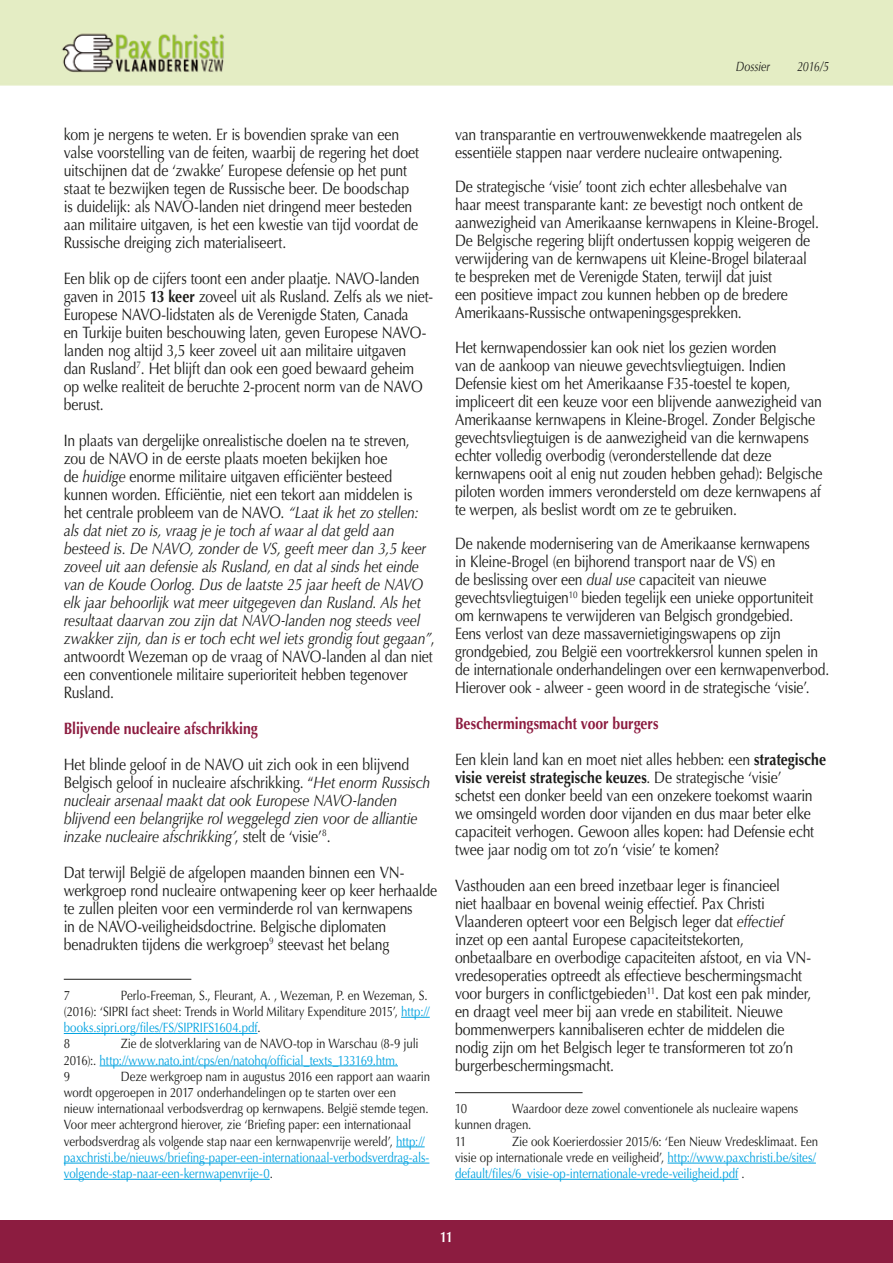
<style>
.page{position:relative;width:893px;height:1263px;background:#fff}
.page>*{position:absolute;margin:0;border:0;box-sizing:border-box;transform-origin:0 0}
.t1{font:16.5px/18px "Optima LT Std";letter-spacing:-.015em;color:#1d1d1b;scale:.85 1}
.t2{font:italic 16.5px/18px "Optima LT Std";letter-spacing:-.015em;color:#1d1d1b;scale:.85 1}
.t3{font:16.5px/18px "Optima LT Std";letter-spacing:-.015em;color:#1d1d1b;scale:.84 1}
.t4{font:700 16.5px "Optima LT Std";letter-spacing:-.005em;color:#8c1c40;scale:.85 1}
.t5{font:700 15px "Optima LT Std";color:#fff;scale:.8 1}
.t6{font:13.5px/16.2px "Optima LT Std";letter-spacing:-.005em;color:#1d1d1b;scale:.85 1}
.t7{font:13.5px/16.2px "Optima LT Std";letter-spacing:-.01em;color:#00a2e0;scale:.85 1}
.t8{font:italic 13.5px "Optima LT Std";letter-spacing:-.015em;color:#1d1d1b;scale:.8 1}
.s1{font-weight:700}
.s2{font-style:normal}
.s3{color:#00a2e0}
.s4{color:#1d1d1b}
.s5{font-style:italic}
.s6{font-weight:700;color:#8c1c40}
</style>
<div class="page">
<div style="left:0;top:0;width:893px;height:85px;background:#e4edc4"></div>
<div style="left:0;top:1220px;width:893px;height:43px;background:#8c1c40"></div>
<hr style="left:64px;top:979px;width:127px;height:1px;background:#1d1d1b">
<svg style="left:401px;top:1017px;width:29px;height:1px"></svg>
<hr style="left:64px;top:1033px;width:193px;height:1px;background:#00a2e0">
<hr style="left:100px;top:1065px;width:298px;height:1px;background:#00a2e0">
<svg style="left:396px;top:1146px;width:29px;height:1px"></svg>
<hr style="left:64px;top:1163px;width:365px;height:1px;background:#00a2e0">
<hr style="left:64px;top:1179px;width:206px;height:1px;background:#00a2e0">
<hr style="left:455px;top:1092px;width:128px;height:1px;background:#1d1d1b">
<hr style="left:668px;top:1163px;width:148px;height:1px;background:#00a2e0">
<hr style="left:455px;top:1179px;width:283px;height:1px;background:#00a2e0">
<p class="t8" style="left:736px;top:58px;width:44px">Dossier</p>
<p class="t8" style="left:797px;top:58px;width:42px">2016/5</p>
<p class="t1" style="left:64px;top:125px;width:419px">kom je nergens te weten. Er is bovendien sprake van een valse voorstelling van de feiten, waarbij de regering het doet uitschijnen dat de ‘zwakke’ Europese defensie op het punt staat te bezwijken tegen de Russische beer. De boodschap is duidelijk: als NAVO-landen niet dringend meer besteden aan militaire uitgaven, is het een kwestie van tijd voordat de Russische dreiging zich materialiseert.</p>
<p class="t1" style="left:64px;top:269px;width:436px">Een blik op de cijfers toont een ander plaatje. NAVO-landen gaven in 2015 <span class="s1">13 keer</span> zoveel uit als Rusland. Zelfs als we niet-Europese NAVO-lidstaten als de Verenigde Staten, Canada<br>en Turkije buiten beschouwing laten, geven Europese NAVO&shy;landen nog altijd 3,5 keer zoveel uit aan militaire uitgaven<br>dan Rusland<sup>7</sup>. Het blijft dan ook een goed bewaard geheim op welke realiteit de beruchte 2-procent norm van de NAVO berust.</p>
<p class="t2" style="left:64px;top:431px;width:438px"><span class="s2">In plaats van dergelijke onrealistische doelen na te streven, zou de NAVO in de eerste plaats moeten bekijken hoe<br>de</span> huidige <span class="s2">enorme militaire uitgaven efficiënter besteed kunnen worden. Efficiëntie, niet een tekort aan middelen is het centrale probleem van de NAVO.</span> “Laat ik het zo stellen: als dat niet zo is, vraag je je toch af waar al dat geld aan besteed is. De NAVO, zonder de VS, geeft meer dan 3,5 keer zoveel uit aan defensie als Rusland, en dat al sinds het einde van de Koude Oorlog. Dus de laatste 25 jaar heeft de NAVO elk jaar behoorlijk wat meer uitgegeven dan Rusland. Als het resultaat daarvan zou zijn dat NAVO-landen nog steeds veel zwakker zijn, dan is er toch echt wel iets grondig fout gegaan”<span class="s2">, antwoordt Wezeman op de vraag of NAVO-landen al dan niet een conventionele militaire superioriteit hebben tegenover Rusland.</span></p>
<p class="t4" style="left:64px;top:718px;width:230px">Blijvende nucleaire afschrikking</p>
<p class="t2" style="left:64px;top:755px;width:433px"><span class="s2">Het blinde geloof in de NAVO uit zich ook in een blijvend Belgisch geloof in nucleaire afschrikking. “</span>Het enorm Russisch nucleair arsenaal maakt dat ook Europese NAVO-landen blijvend een belangrijke rol weggelegd zien voor de alliantie inzake nucleaire afschrikking’<span class="s2">, stelt de ‘visie’</span><sup>8</sup><span class="s2">.</span></p>
<p class="t1" style="left:64px;top:863px;width:441px">Dat terwijl België de afgelopen maanden binnen een VN&shy;werkgroep rond nucleaire ontwapening keer op keer herhaalde te zullen pleiten voor een verminderde rol van kernwapens<br>in de NAVO-veiligheidsdoctrine. Belgische diplomaten benadrukten tijdens die werkgroep<sup>9</sup> steevast het belang</p>
<p class="t6" style="left:64px;top:987px;width:9px">7</p>
<p class="t6" style="left:64px;top:987px;width:432px;text-indent:57px">Perlo-Freeman, S., Fleurant, A. , Wezeman, P. en Wezeman, S. (2016): ‘SIPRI fact sheet: Trends in World Military Expenditure 2015’, <span class="s3">http:// books.sipri.org/files/FS/SIPRIFS1604.pdf</span>.<br>8</p>
<p class="t7" style="left:64px;top:1036px;width:419px;text-indent:57px"><span class="s4">Zie de slotverklaring van de NAVO-top in Warschau (8-9 juli<br>2016):.</span> http://www.nato.int/cps/en/natohq/official_texts_133169.htm.<br><span class="s4">9</span></p>
<p class="t6" style="left:64px;top:1068px;width:433px;text-indent:57px">Deze werkgroep nam in augustus 2016 een rapport aan waarin wordt opgeroepen in 2017 onderhandelingen op te starten over een<br>nieuw internationaal verbodsverdrag op kernwapens. België stemde tegen.<br>Voor meer achtergrond hierover, zie ‘Briefing paper: een internationaal verbodsverdrag als volgende stap naar een kernwapenvrije wereld’, <span class="s3">http:// paxchristi.be/nieuws/briefing-paper-een-internationaal-verbodsverdrag-als&shy;volgende-stap-naar-een-kernwapenvrije-0</span>.</p>
<p class="t1" style="left:455px;top:125px;width:410px">van transparantie en vertrouwenwekkende maatregelen als essentiële stappen naar verdere nucleaire ontwapening.</p>
<p class="t1" style="left:455px;top:178px;width:430px">De strategische ‘visie’ toont zich echter allesbehalve van<br>haar meest transparante kant: ze bevestigt noch ontkent de aanwezigheid van Amerikaanse kernwapens in Kleine-Brogel.<br>De Belgische regering blijft ondertussen koppig weigeren de verwijdering van de kernwapens uit Kleine-Brogel bilateraal te bespreken met de Verenigde Staten, terwijl dat juist<br>een positieve impact zou kunnen hebben op de bredere Amerikaans-Russische ontwapeningsgesprekken.</p>
<p class="t1" style="left:455px;top:338px;width:434px">Het kernwapendossier kan ook niet los gezien worden<br>van de aankoop van nieuwe gevechtsvliegtuigen. Indien Defensie kiest om het Amerikaanse F35-toestel te kopen, impliceert dit een keuze voor een blijvende aanwezigheid van Amerikaanse kernwapens in Kleine-Brogel. Zonder Belgische gevechtsvliegtuigen is de aanwezigheid van die kernwapens echter volledig overbodig (veronderstellende dat deze kernwapens ooit al enig nut zouden hebben gehad): Belgische piloten worden immers verondersteld om deze kernwapens af te werpen, als beslist wordt om ze te gebruiken.</p>
<p class="t3" style="left:455px;top:535px;width:447px">De nakende modernisering van de Amerikaanse kernwapens<br>in Kleine-Brogel (en bijhorend transport naar de VS) en<br>de beslissing over een <span class="s5">dual use</span> capaciteit van nieuwe gevechtsvliegtuigen<sup>10</sup> bieden tegelijk een unieke opportuniteit om kernwapens te verwijderen van Belgisch grondgebied.<br>Eens verlost van deze massavernietigingswapens op zijn grondgebied, zou België een voortrekkersrol kunnen spelen in de internationale onderhandelingen over een kernwapenverbod.<br>Hierover ook - alweer - geen woord in de strategische ‘visie’.</p>
<p class="t1" style="left:455px;top:706px;width:438px;line-height:36px"><span class="s6">Beschermingsmacht voor burgers<br></span>Een klein land kan en moet niet alles hebben: een <span class="s1">strategische</span></p>
<p class="t1" style="left:455px;top:769px;width:424px"><span class="s1">visie vereist strategische keuzes</span>. De strategische ‘visie’ schetst een donker beeld van een onzekere toekomst waarin we omsingeld worden door vijanden en dus maar beter elke capaciteit verhogen. Gewoon alles kopen: had Defensie echt twee jaar nodig om tot zo’n ‘visie’ te komen?</p>
<p class="t1" style="left:455px;top:877px;width:421px">Vasthouden aan een breed inzetbaar leger is financieel<br>niet haalbaar en bovenal weinig effectief. Pax Christi Vlaanderen opteert voor een Belgisch leger dat <span class="s5">effectief </span>inzet op een aantal Europese capaciteitstekorten, onbetaalbare en overbodige capaciteiten afstoot, en via VN&shy;vredesoperaties optreedt als effectieve beschermingsmacht voor burgers in conflictgebieden<sup>11</sup>. Dat kost een pak minder, en draagt veel meer bij aan vrede en stabiliteit. Nieuwe bommenwerpers kannibaliseren echter de middelen die nodig zijn om het Belgisch leger te transformeren tot zo’n burgerbeschermingsmacht.</p>
<p class="t6" style="left:455px;top:1101px;width:16px">10</p>
<p class="t6" style="left:455px;top:1101px;width:405px;text-indent:57px">Waardoor deze zowel conventionele als nucleaire wapens kunnen dragen.<br>11</p>
<p class="t6" style="left:455px;top:1133px;width:429px;text-indent:57px">Zie ook Koerierdossier 2015/6: ‘Een Nieuw Vredesklimaat. Een visie op internationale vrede en veiligheid’, <span class="s3">http://www.paxchristi.be/sites/ default/files/6_visie-op-internationale-vrede-veiligheid.pdf</span> .</p>
<p class="t5" style="left:440px;top:1228px;width:17px">11</p>
</div>
